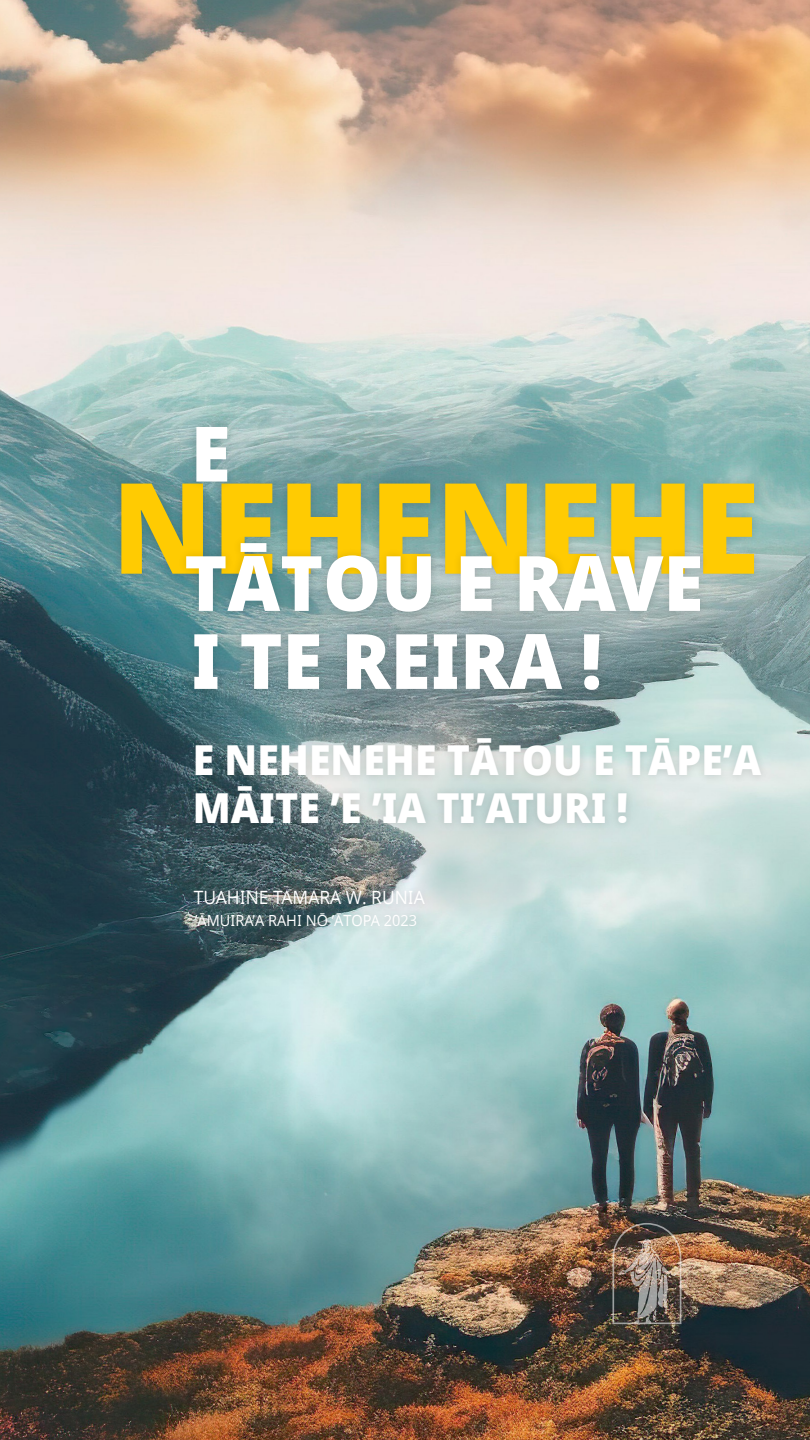
<style>
.page{position:relative;width:810px;height:1440px;background:#fff}
.page>*{position:absolute;margin:0;border:0;box-sizing:border-box;transform-origin:0 0}
.artcl10_p1_figure_image_aside_quote_firs{font:800 126.23px "Dots Solidlds Lat";color:#ffcb02;scale:.95 1}
.artcl10_p1_figure_image_aside_quote_firs-2{font:800 76.5px/78px "Dots Solidlds Lat";color:#fff;scale:.95 1}
.artcl10_p1_figure_image_aside_quote_firs-3{font:800 41.33px/47.2px "Dots Solidlds Lat";color:#fff;scale:.95 1}
.artcl10_p1_figure_image_aside_quote_cita{font:18.38px "Dots Solidlds Lat";color:#fff;scale:.95 1}
.artcl10_p1_figure_image_aside_quote_cita-2{font:15.3px "Dots Solidlds Lat";color:#fff;scale:.95 1}
</style>
<div class="page">
<img style="left:0;top:0;width:810px;height:1440px">
<div style="left:112px;top:475px;width:657px;height:460px;background:#000;opacity:.14"></div>
<img style="left:612px;top:1223px;width:69px;height:101px">
<div style="left:188px;top:418px;width:48px;height:73px;background:#000;opacity:.14"></div>
<div style="left:177px;top:534px;width:532px;height:164px;background:#000;opacity:.14"></div>
<p class="artcl10_p1_figure_image_aside_quote_firs-2" style="left:191px;top:416px;width:44px">E</p>
<p class="artcl10_p1_figure_image_aside_quote_firs" style="left:112px;top:432px;width:683px">NEHENEHE</p>
<p class="artcl10_p1_figure_image_aside_quote_firs-2" style="left:184px;top:546px;width:548px">TĀTOU E RAVE<br>I TE REIRA !</p>
<p class="artcl10_p1_figure_image_aside_quote_firs-3" style="left:193px;top:738px;width:600px">E NEHENEHE TĀTOU E TĀPE’A<br>MĀITE ’E ’IA TI’ATURI !</p>
<p class="artcl10_p1_figure_image_aside_quote_cita" style="left:194px;top:884px;width:245px">TUAHINE TAMARA W. RUNIA</p>
<p class="artcl10_p1_figure_image_aside_quote_cita-2" style="left:195px;top:909px;width:235px">’ĀMUIRA’A RAHI NŌ ’ĀTOPA 2023</p>
</div>
